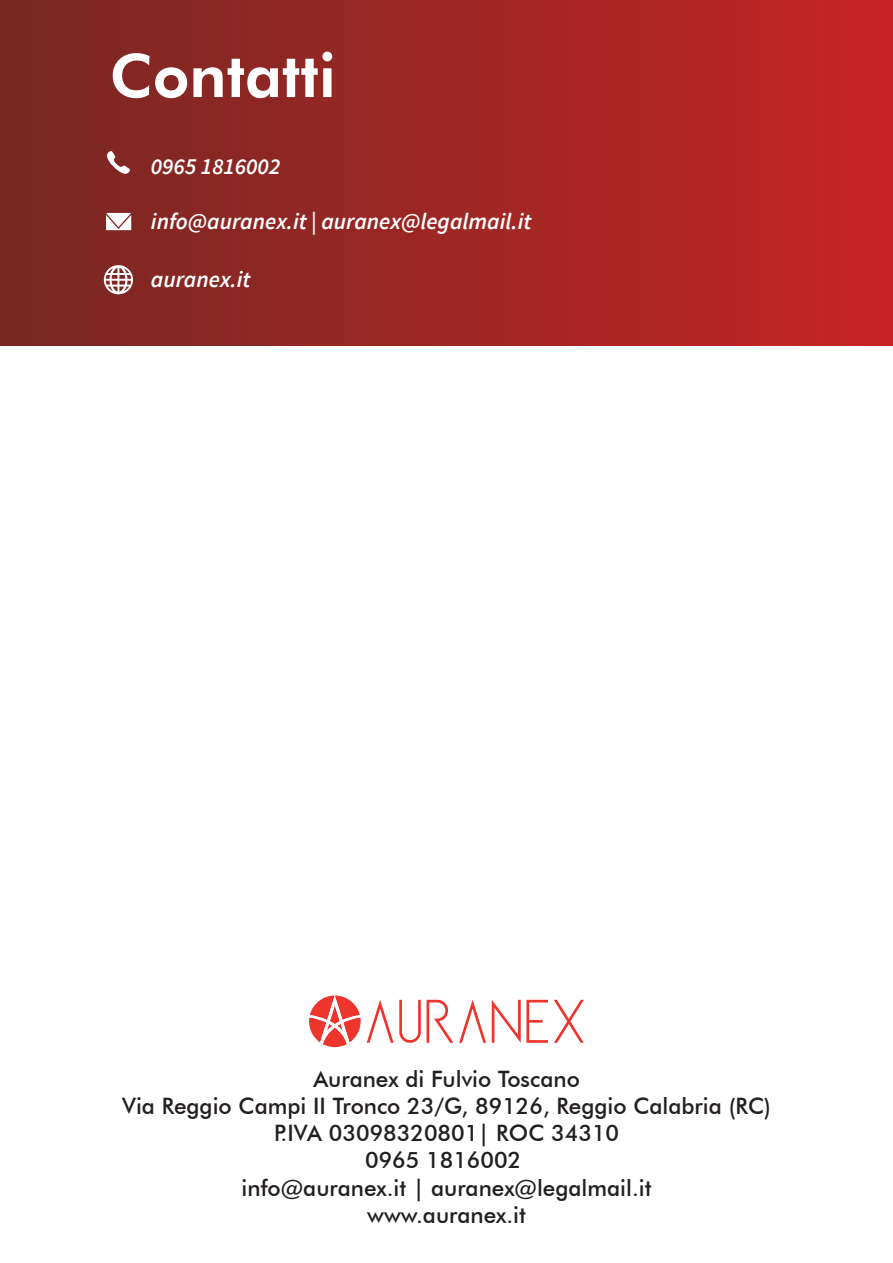
<style>
.page{position:relative;width:893px;height:1263px;background:#fff}
.page>*{position:absolute;margin:0;border:0;box-sizing:border-box;transform-origin:0 0}
.t1{font:800 60px "Futura BT";color:#fff}
.t2{font:italic 600 22.95px "Source Sans Pro";color:#fff}
.t3{font:500 22.65px/27.2px "Futura BT";color:#231f20;text-align:center}
</style>
<div class="page">
<div style="left:0;top:0;width:893px;height:345px;background:linear-gradient(to right,#762823,#c62525)"></div>
<svg style="left:107px;top:150px;width:24px;height:25px"></svg>
<svg style="left:106px;top:213px;width:25px;height:17px"></svg>
<svg style="left:104px;top:265px;width:29px;height:29px"></svg>
<svg style="left:309px;top:995px;width:52px;height:52px"></svg>
<svg style="left:367px;top:1000px;width:54px;height:43px"></svg>
<svg style="left:427px;top:1000px;width:26px;height:43px"></svg>
<svg style="left:459px;top:1000px;width:27px;height:43px"></svg>
<svg style="left:492px;top:1000px;width:56px;height:43px"></svg>
<svg style="left:554px;top:1000px;width:30px;height:43px"></svg>
<h1 class="t1" style="left:110px;top:39px;width:228px">Contatti</h1>
<p class="t2" style="left:151px;top:151px;width:131px">0965 1816002</p>
<p class="t2" style="left:151px;top:206px;width:382px">info@auranex.it | auranex@legalmail.it</p>
<p class="t2" style="left:151px;top:264px;width:101px">auranex.it</p>
<p class="t3" style="left:122px;top:1065px;width:650px">Auranex di Fulvio Toscano<br>Via Reggio Campi II Tronco 23/G, 89126, Reggio Calabria (RC)<br>P.IVA 03098320801| ROC 34310<br>0965 1816002<br>info@auranex.it | auranex@legalmail.it<br>www.auranex.it</p>
</div>
